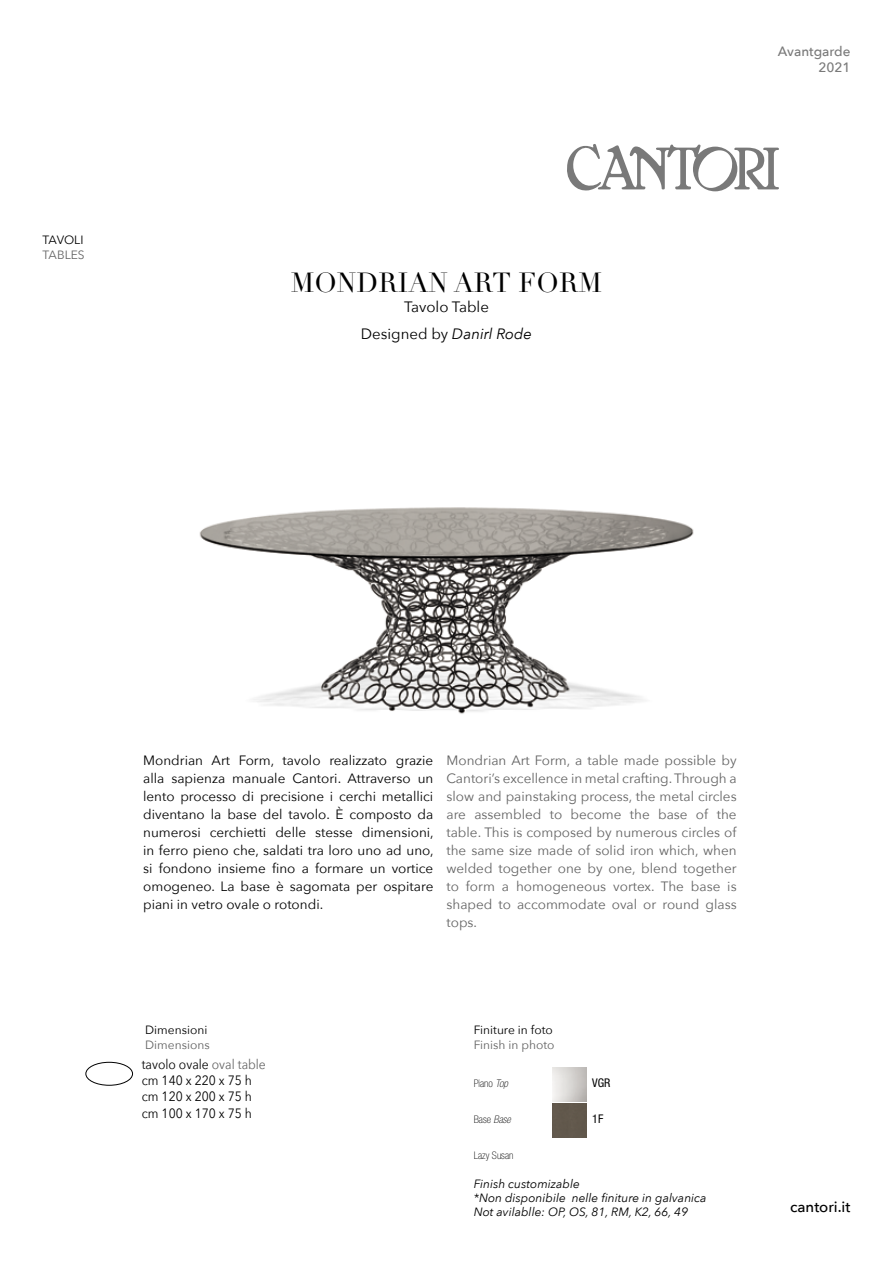
<style>
.page{position:relative;width:893px;height:1263px;background:#fff}
.page>*{position:absolute;margin:0;border:0;box-sizing:border-box;transform-origin:0 0}
.t1{font:27px "Didot";color:#000}
.t2{font:15px/27px "Avenir Next";color:#000;text-align:center}
.t3{font:500 15px "Avenir Next";color:#000}
.t4{font:13.5px/18px "Avenir Next";color:#636363;text-align:justify}
.t5{font:13.5px/18px "Avenir Next";color:#000;text-align:justify}
.t6{font:13.5px/16.2px "Avenir Next";color:#000;scale:.9 1}
.t7{font:500 13.5px/16.2px "Avenir Next";color:#797979;text-align:right}
.t8{font:italic 12px/14.4px "Avenir Next";color:#000}
.t9{font:12px "Avenir Next";color:#000}
.t10{font:12px "Avenir Next";color:#636363}
.t11{font:condensed 12px "Helvetica Neue LT Std";color:#000}
.t12{font:100 condensed 10.5px "Helvetica Neue LT Std";color:#000}
.s1{font-style:italic}
.s2{color:#636363}
</style>
<div class="page">
<svg style="left:567px;top:144px;width:212px;height:47px"></svg>
<div style="left:85px;top:1062px;width:48px;height:24px;border:1px solid #000;border-radius:50%"></div>
<img style="left:199px;top:507px;width:495px;height:207px">
<img style="left:553px;top:1104px;width:34px;height:34px">
<p class="t9" style="left:43px;top:230px;width:42px">TAVOLI</p>
<p class="t10" style="left:43px;top:245px;width:44px">TABLES</p>
<h1 class="t1" style="left:291px;top:267px;width:313px">MONDRIAN ART FORM</h1>
<p class="t2" style="left:361px;top:292px;width:173px">Tavolo Table<br>Designed by <span class="s1">Danirl Rode</span></p>
<p class="t7" style="left:778px;top:43px;width:74px">Avantgarde<br>2021</p>
<p class="t5" style="left:143px;top:751px;width:292px">Mondrian Art Form, tavolo realizzato grazie alla sapienza manuale Cantori. Attraverso un lento processo di precisione i cerchi metallici diventano la base del tavolo. È composto da numerosi cerchietti delle stesse dimensioni, in ferro pieno che, saldati tra loro uno ad uno, si fondono insieme fino a formare un vortice omogeneo. La base è sagomata per ospitare piani in vetro ovale o rotondi.</p>
<p class="t4" style="left:446px;top:751px;width:292px">Mondrian Art Form, a table made possible by Cantori’s excellence in metal crafting. Through a slow and painstaking process, the metal circles are assembled to become the base of the table. This is composed by numerous circles of the same size made of solid iron which, when welded together one by one, blend together to form a homogeneous vortex. The base is shaped to accommodate oval or round glass tops.</p>
<p class="t9" style="left:145px;top:1020px;width:64px">Dimensioni</p>
<p class="t10" style="left:145px;top:1034px;width:66px">Dimensions</p>
<p class="t6" style="left:142px;top:1056px;width:139px">tavolo ovale <span class="s2">oval table </span>cm 140 x 220 x 75 h cm 120 x 200 x 75 h cm 100 x 170 x 75 h</p>
<p class="t9" style="left:474px;top:1020px;width:81px">Finiture in foto</p>
<p class="t10" style="left:474px;top:1034px;width:82px">Finish in photo</p>
<p class="t12" style="left:474px;top:1077px;width:36px">Piano <span class="s1">Top</span></p>
<p class="t12" style="left:474px;top:1113px;width:39px">Base <span class="s1">Base</span></p>
<p class="t12" style="left:474px;top:1149px;width:41px">Lazy Susan</p>
<p class="t11" style="left:592px;top:1075px;width:20px">VGR</p>
<p class="t11" style="left:592px;top:1111px;width:13px">1F</p>
<p class="t8" style="left:474px;top:1176px;width:234px">Finish customizable<br>*Non disponibile nelle finiture in galvanica<br>Not avilablle: OP, OS, 81, RM, K2, 66, 49</p>
<p class="t3" style="left:790px;top:1194px;width:62px">cantori.it</p>
</div>
